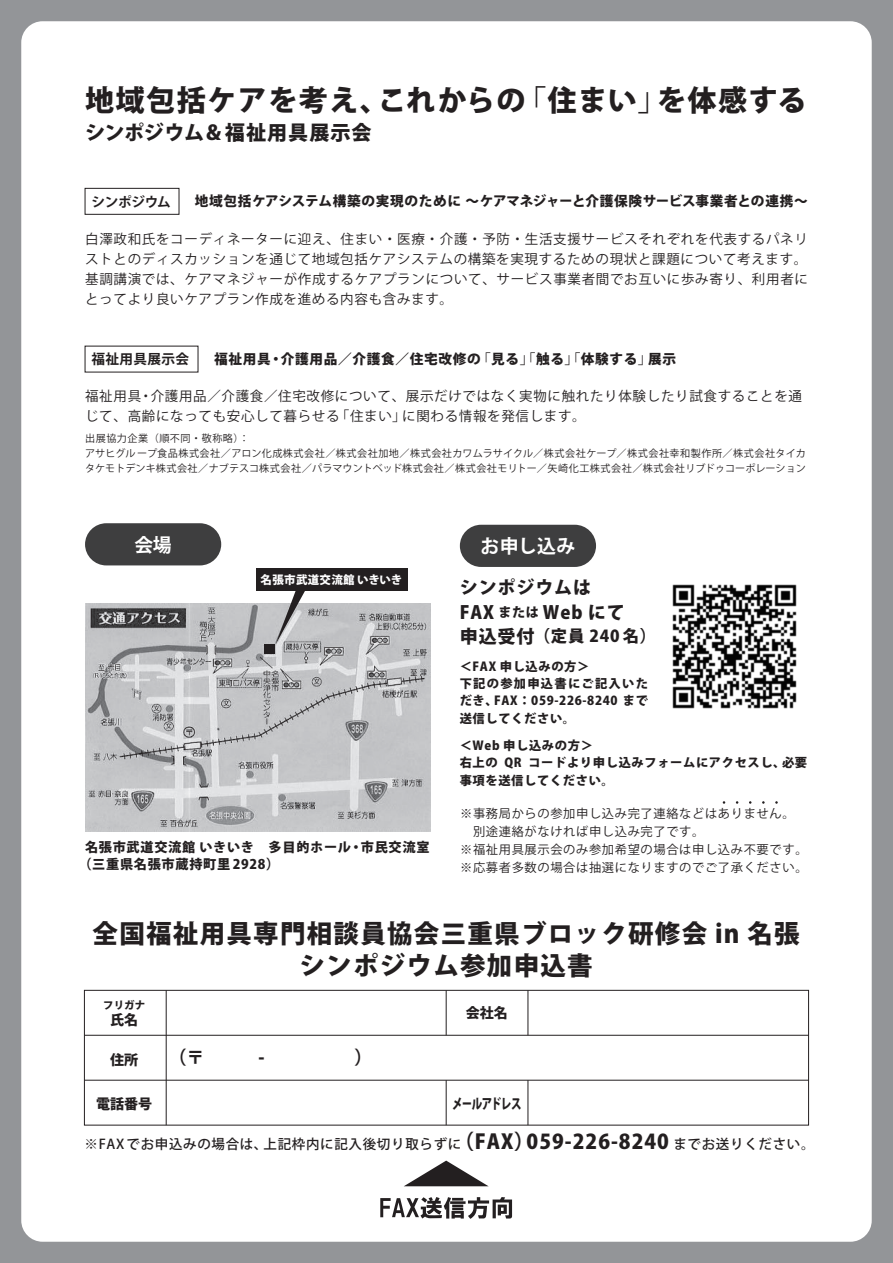
<style>
.page{position:relative;width:893px;height:1263px;background:#939598}
.page>*{position:absolute;margin:0;border:0;box-sizing:border-box;transform-origin:0 0}
.t1{font:800 29.1px "Koz Go Pro";letter-spacing:.05em;color:#231f20}
.t2{font:800 25.5px/31.5px "Koz Go Pro";letter-spacing:.05em;color:#231f20;text-align:center}
.t3{font:800 20.1px "Koz Go Pro";letter-spacing:.05em;color:#231f20}
.t4{font:700 18.9px "Koz Go Pro";letter-spacing:.025em;color:#fff}
.t5{font:800 18px/24.6px "Koz Go Pro";letter-spacing:.05em;color:#231f20}
.t6{font:800 16.35px "Koz Go Pro";color:#231f20}
.t7{font:800 14.1px "Koz Go Pro";color:#231f20}
.t8{font:800 14.1px "Koz Go Pro";letter-spacing:-.035em;color:#231f20;scale:.75 1}
.t9{font:800 13.65px "Koz Go Pro";letter-spacing:.05em;color:#231f20}
.t10{font:700 13.65px "Koz Go Pro";letter-spacing:.025em;color:#231f20}
.t11{font:13.5px/20.1px "Koz Go Pro";letter-spacing:.05em;color:#231f20;text-align:justify}
.t12{font:500 13.5px "Koz Go Pro";letter-spacing:.05em;color:#231f20}
.t13{font:800 13.2px/16.5px "Koz Go Pro";letter-spacing:.05em;color:#231f20}
.t14{font:800 12.3px/17.2px "Koz Go Pro";letter-spacing:.05em;color:#231f20}
.t15{font:12.3px/18px "Koz Go Pro";letter-spacing:.05em;color:#231f20}
.t16{font:800 11.55px "Koz Go Pro";letter-spacing:.025em;color:#fff}
.t17{font:800 10.5px "Koz Go Pro";color:#231f20}
.t18{font:10.05px/15px "Koz Go Pro";letter-spacing:.05em;color:#231f20}
.s1{font-weight:400}
.s2{font-size:13.05px}
.s3{font-size:18px}
.s4{font-weight:800;font-size:20.25px}
</style>
<div class="page">
<div style="left:21px;top:21px;width:851px;height:1221px;background:#fff;border-radius:21px"></div>
<img style="left:84px;top:187px;width:96px;height:28px">
<img style="left:84px;top:345px;width:115px;height:28px">
<img style="left:85px;top:603px;width:346px;height:229px">
<svg style="left:276px;top:591px;width:32px;height:53px"></svg>
<div style="left:256px;top:568px;width:151px;height:23px;background:#231f20"></div>
<img style="left:85px;top:523px;width:175px;height:91px">
<img style="left:422px;top:524px;width:174px;height:91px">
<svg style="left:380px;top:1197px;width:132px;height:22px"></svg>
<svg style="left:404px;top:1160px;width:84px;height:26px"></svg>
<div style="left:264px;top:644px;width:11px;height:10px;background:#231f20"></div>
<img style="left:672px;top:584px;width:125px;height:125px">
<div style="left:84px;top:990px;width:725px;height:135px;border:1px solid #231f20"></div>
<hr style="left:166px;top:990px;width:1px;height:135px;background:#231f20">
<hr style="left:446px;top:1080px;width:1px;height:45px;background:#231f20">
<hr style="left:84px;top:1035px;width:725px;height:1px;background:#231f20">
<hr style="left:84px;top:1080px;width:725px;height:1px;background:#231f20">
<hr style="left:528px;top:1080px;width:1px;height:45px;background:#231f20">
<hr style="left:446px;top:990px;width:1px;height:45px;background:#231f20">
<hr style="left:528px;top:990px;width:1px;height:45px;background:#231f20">
<h1 class="t1" style="left:85px;top:81px;width:723px">地域包括ケアを考え、これからの<span class="s1">「</span>住まい<span class="s1">」</span>を体感する</h1>
<h3 class="t3" style="left:85px;top:120px;width:288px">シンポジウム＆福祉用具展示会</h3>
<p class="t10" style="left:92px;top:193px;width:81px">シンポジウム</p>
<p class="t9" style="left:195px;top:192px;width:615px">地域包括ケアシステム構築の実現のために ～ケアマネジャーと介護保険サービス事業者との連携～</p>
<p class="t11" style="left:85px;top:229px;width:724px">白澤政和氏をコーディネーターに迎え、住まい・医療・介護・予防・生活支援サービスそれぞれを代表するパネリストとのディスカッションを通じて地域包括ケアシステムの構築を実現するための現状と課題について考えます。基調講演では、ケアマネジャーが作成するケアプランについて、サービス事業者間でお互いに歩み寄り、利用者にとってより良いケアプラン作成を進める内容も含みます。</p>
<p class="t10" style="left:92px;top:350px;width:99px">福祉用具展示会</p>
<p class="t9" style="left:214px;top:350px;width:463px">福祉用具・介護用品／介護食／住宅改修の<span class="s1">「</span>見る<span class="s1">」「</span>触る<span class="s1">」「</span>体験する<span class="s1">」</span>展示</p>
<p class="t11" style="left:85px;top:386px;width:718px">福祉用具・介護用品／介護食／住宅改修について、展示だけではなく実物に触れたり体験したり試食することを通じて、高齢になっても安心して暮らせる「住まい」に関わる情報を発信します。</p>
<p class="t18" style="left:85px;top:431px;width:722px">出展協力企業（順不同・敬称略）：<br>アサヒグループ食品株式会社／アロン化成株式会社／株式会社加地／株式会社カワムラサイクル／株式会社ケープ／株式会社幸和製作所／株式会社タイカタケモトデンキ株式会社／ナブテスコ株式会社／パラマウントベッド株式会社／株式会社モリトー／矢崎化工株式会社／株式会社リブドゥコーポレーション</p>
<h3 class="t4" style="left:135px;top:533px;width:39px">会場</h3>
<h3 class="t4" style="left:481px;top:534px;width:96px">お申し込み</h3>
<p class="t16" style="left:261px;top:572px;width:143px">名張市武道交流館 いきいき</p>
<p class="t13" style="left:78px;top:840px;width:353px;text-indent:7px">名張市武道交流館 いきいき　多目的ホール・市民交流室（三重県名張市蔵持町里 2928）</p>
<h3 class="t5" style="left:460px;top:576px;width:167px">シンポジウムは<br>FAX <span class="s2">または</span> Web にて</h3>
<p class="t6" style="left:460px;top:626px;width:198px"><span class="s3">申込受付</span>（定員 240 名）</p>
<p class="t14" style="left:460px;top:658px;width:190px">＜FAX 申し込みの方＞<br>下記の参加申込書にご記入いただき、FAX：059-226-8240 まで送信してください。</p>
<p class="t14" style="left:460px;top:738px;width:349px">＜Web 申し込みの方＞<br>右上の QR コードより申し込みフォームにアクセスし、必要事項を送信してください。</p>
<p class="t15" style="left:460px;top:804px;width:349px">※事務局からの参加申し込み完了連絡などはありません。　別途連絡がなければ申し込み完了です。<br>※福祉用具展示会のみ参加希望の場合は申し込み不要です。※応募者多数の場合は抽選になりますのでご了承ください。</p>
<h2 class="t2" style="left:93px;top:920px;width:709px">全国福祉用具専門相談員協会三重県ブロック研修会 in 名張シンポジウム参加申込書</h2>
<p class="t17" style="left:103px;top:999px;width:43px">フリガナ</p>
<p class="t7" style="left:110px;top:1010px;width:30px">氏名</p>
<p class="t7" style="left:110px;top:1051px;width:30px">住所</p>
<p class="t7" style="left:96px;top:1094px;width:58px">電話番号</p>
<p class="t7" style="left:466px;top:1003px;width:44px">会社名</p>
<p class="t8" style="left:452px;top:1094px;width:94px">メールアドレス</p>
<p class="t12" style="left:85px;top:1135px;width:731px">※FAXでお申込みの場合は、上記枠内に記入後切り取らずに<span class="s4">（FAX）059-226-8240</span> までお送りください。</p>
</div>
